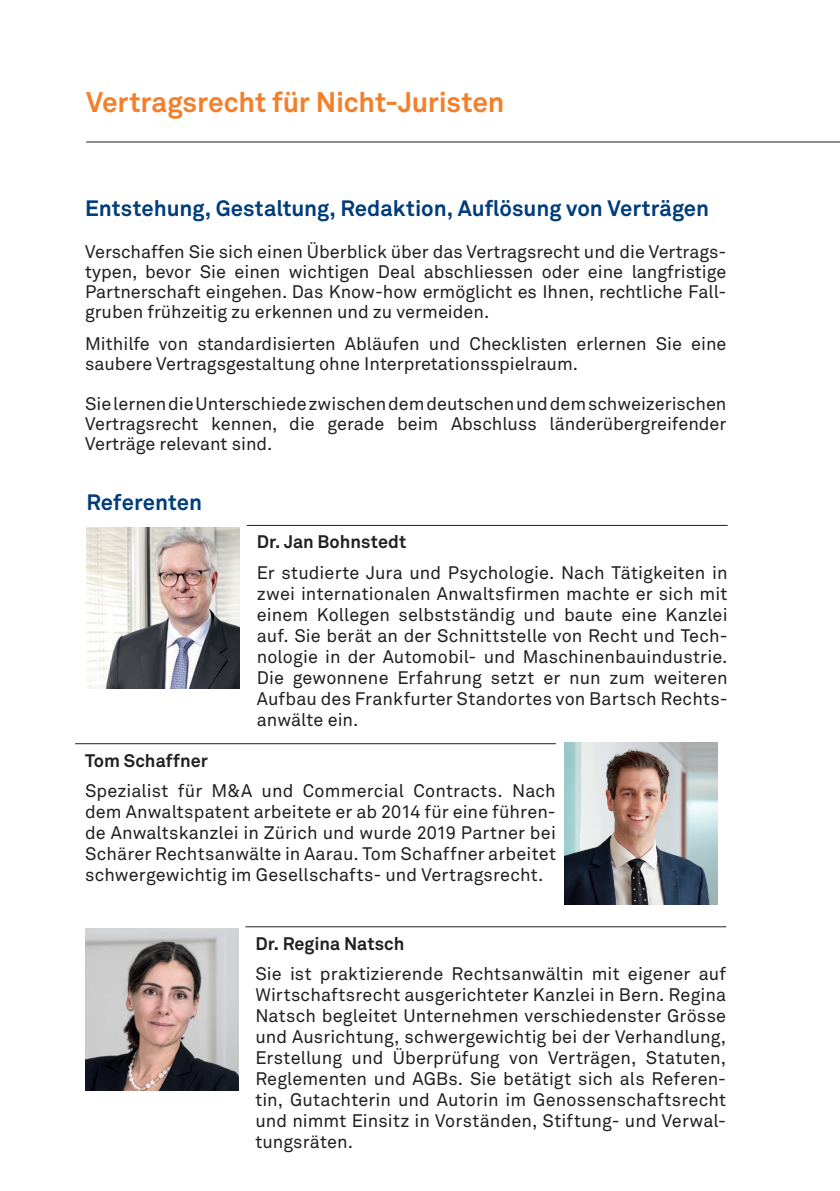
<style>
.page{position:relative;width:840px;height:1191px;background:#fff}
.page>*{position:absolute;margin:0;border:0;box-sizing:border-box;transform-origin:0 0}
.t1{font:700 28px "Akkurat Office";letter-spacing:-.005em;color:#f47f28}
.t2{font:700 22px "Akkurat Office";color:#013c7b}
.t3{font:18px/21px "Akkurat Office";color:#231f20;text-align:justify}
.t4{font:700 18px "Akkurat Office";letter-spacing:.005em;color:#231f20}
</style>
<div class="page">
<hr style="left:86px;top:142px;width:753px;height:1px;background:#231f20">
<img style="left:86px;top:527px;width:153px;height:161px">
<hr style="left:247px;top:525px;width:480px;height:1px;background:#231f20">
<hr style="left:75px;top:743px;width:480px;height:1px;background:#231f20">
<img style="left:564px;top:743px;width:153px;height:161px">
<img style="left:85px;top:928px;width:153px;height:162px">
<hr style="left:245px;top:926px;width:480px;height:1px;background:#231f20">
<h1 class="t1" style="left:86px;top:85px;width:419px">Vertragsrecht für Nicht-Juristen</h1>
<p class="t2" style="left:85px;top:194px;width:625px">Entstehung, Gestaltung, Redaktion, Auflösung von Verträgen</p>
<p class="t3" style="left:85px;top:242px;width:642px;line-height:20px">Verschaffen Sie sich einen Überblick über das Vertragsrecht und die Vertrags&shy;typen, bevor Sie einen wichtigen Deal abschliessen oder eine langfristige Partnerschaft eingehen. Das Know-how ermöglicht es Ihnen, rechtliche Fall&shy;gruben frühzeitig zu erkennen und zu vermeiden.</p>
<p class="t3" style="left:85px;top:334px;width:642px;line-height:20px">Mithilfe von standardisierten Abläufen und Checklisten erlernen Sie eine saubere Vertragsgestaltung ohne Interpretationsspielraum.</p>
<p class="t3" style="left:85px;top:394px;width:642px;line-height:20px">Sie lernen die Unterschiede zwischen dem deutschen und dem schweizerischen Vertragsrecht kennen, die gerade beim Abschluss länderübergreifender Verträge relevant sind.</p>
<p class="t2" style="left:86px;top:488px;width:117px">Referenten</p>
<p class="t4" style="left:85px;top:749px;width:124px">Tom Schaffner</p>
<p class="t4" style="left:256px;top:531px;width:151px">Dr. Jan Bohnstedt</p>
<p class="t3" style="left:256px;top:562px;width:472px">Er studierte Jura und Psychologie. Nach Tätigkeiten in zwei internationalen Anwaltsfirmen machte er sich mit einem Kollegen selbstständig und baute eine Kanzlei auf. Sie berät an der Schnittstelle von Recht und Tech&shy;nologie in der Automobil- und Maschinenbauindustrie.<br>Die gewonnene Erfahrung setzt er nun zum weiteren Aufbau des Frankfurter Standortes von Bartsch Rechts&shy;anwälte ein.</p>
<p class="t3" style="left:85px;top:781px;width:472px">Spezialist für M&amp;A und Commercial Contracts. Nach dem Anwaltspatent arbeitete er ab 2014 für eine führen&shy;de Anwaltskanzlei in Zürich und wurde 2019 Partner bei Schärer Rechtsanwälte in Aarau. Tom Schaffner arbeitet schwergewichtig im Gesellschafts- und Vertragsrecht.</p>
<p class="t4" style="left:255px;top:932px;width:151px">Dr. Regina Natsch</p>
<p class="t3" style="left:255px;top:964px;width:472px">Sie ist praktizierende Rechtsanwältin mit eigener auf Wirtschaftsrecht ausgerichteter Kanzlei in Bern. Regina Natsch begleitet Unternehmen verschiedenster Grösse und Ausrichtung, schwergewichtig bei der Verhandlung, Erstellung und Überprüfung von Verträgen, Statuten, Reglementen und AGBs. Sie betätigt sich als Referen&shy;tin, Gutachterin und Autorin im Genossenschaftsrecht und nimmt Einsitz in Vorständen, Stiftung- und Verwal&shy;tungsräten.</p>
</div>
